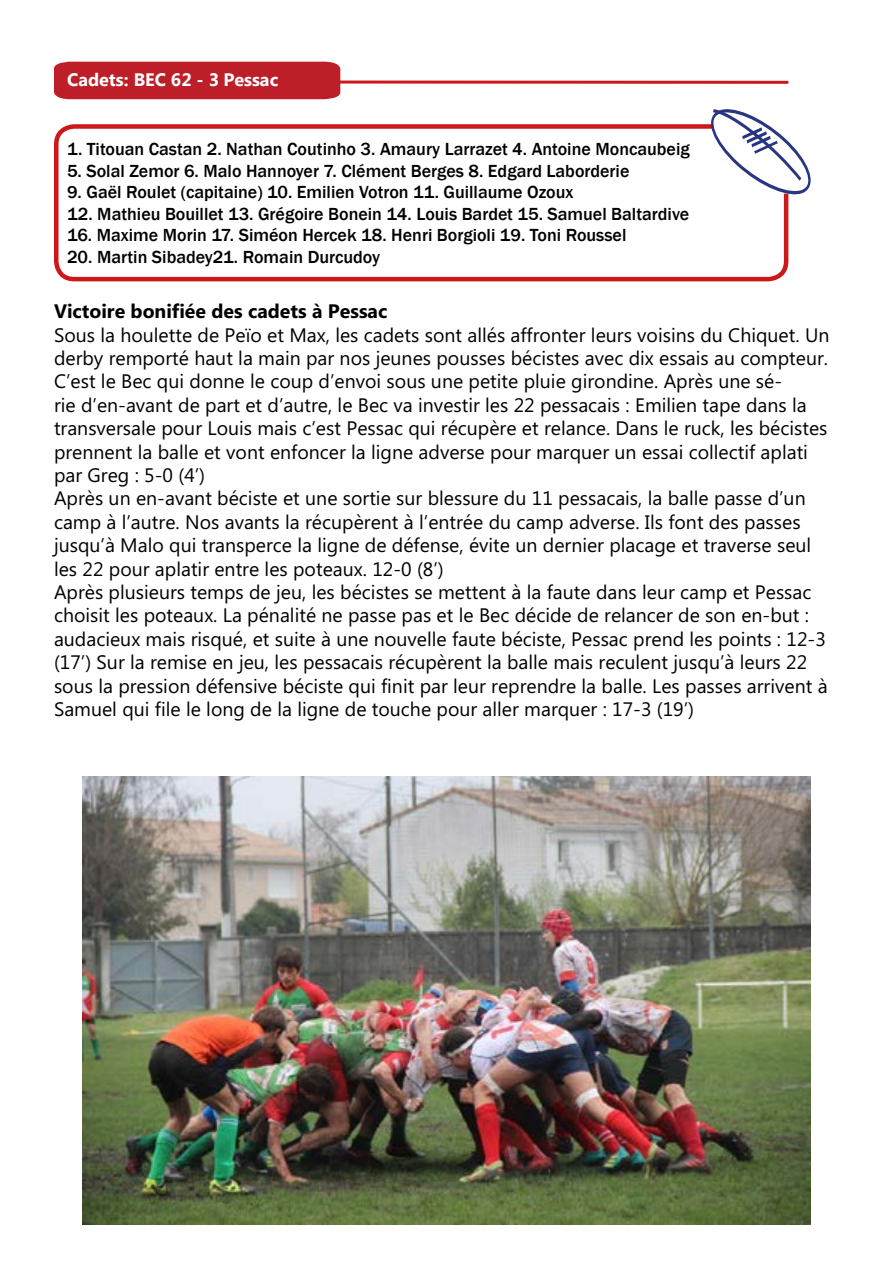
<style>
.page{position:relative;width:893px;height:1263px;background:#fff}
.page>*{position:absolute;margin:0;border:0;box-sizing:border-box;transform-origin:0 0}
.t1{font:19.5px/23.4px "Microsoft Phags Pa";color:#000}
.t2{font:700 19.5px "Microsoft Phags Pa";color:#000}
.t3{font:500 18px "Franklin Gothic";color:#000}
.t4{font:700 18px "Microsoft Tai Le";color:#fff}
</style>
<div class="page">
<svg style="left:340px;top:80px;width:360px;height:4px"></svg>
<div style="left:54px;top:62px;width:286px;height:37px;background:#be1e28"></div>
<svg style="left:54px;top:124px;width:735px;height:158px"></svg>
<svg style="left:700px;top:80px;width:111px;height:160px"></svg>
<img style="left:82px;top:777px;width:729px;height:448px">
<p class="t4" style="left:67px;top:69px;width:213px">Cadets: BEC 62 - 3 Pessac</p>
<p class="t3" style="left:67px;top:138px;width:624px">1. Titouan Castan 2. Nathan Coutinho 3. Amaury Larrazet 4. Antoine Moncaubeig</p>
<p class="t3" style="left:67px;top:160px;width:564px">5. Solal Zemor 6. Malo Hannoyer 7. Clément Berges 8. Edgard Laborderie</p>
<p class="t3" style="left:67px;top:181px;width:508px">9. Gaël Roulet (capitaine) 10. Emilien Votron 11. Guillaume Ozoux</p>
<p class="t3" style="left:67px;top:203px;width:624px">12. Mathieu Bouillet 13. Grégoire Bonein 14. Louis Bardet 15. Samuel Baltardive</p>
<p class="t3" style="left:67px;top:224px;width:561px">16. Maxime Morin 17. Siméon Hercek 18. Henri Borgioli 19. Toni Roussel</p>
<p class="t3" style="left:67px;top:246px;width:314px">20. Martin Sibadey21. Romain Durcudoy</p>
<p class="t2" style="left:54px;top:297px;width:335px">Victoire bonifiée des cadets à Pessac</p>
<p class="t1" style="left:54px;top:322px;width:777px">Sous la houlette de Peïo et Max, les cadets sont allés affronter leurs voisins du Chiquet. Un derby remporté haut la main par nos jeunes pousses bécistes avec dix essais au compteur.<br>C’est le Bec qui donne le coup d’envoi sous une petite pluie girondine. Après une sé-<br>rie d’en-avant de part et d’autre, le Bec va investir les 22 pessacais : Emilien tape dans la transversale pour Louis mais c’est Pessac qui récupère et relance. Dans le ruck, les bécistes prennent la balle et vont enfoncer la ligne adverse pour marquer un essai collectif aplati par Greg : 5-0 (4’)<br>Après un en-avant béciste et une sortie sur blessure du 11 pessacais, la balle passe d’un camp à l’autre. Nos avants la récupèrent à l’entrée du camp adverse. Ils font des passes jusqu’à Malo qui transperce la ligne de défense, évite un dernier placage et traverse seul les 22 pour aplatir entre les poteaux. 12-0 (8’)<br>Après plusieurs temps de jeu, les bécistes se mettent à la faute dans leur camp et Pessac choisit les poteaux. La pénalité ne passe pas et le Bec décide de relancer de son en-but : audacieux mais risqué, et suite à une nouvelle faute béciste, Pessac prend les points : 12-3 (17’) Sur la remise en jeu, les pessacais récupèrent la balle mais reculent jusqu’à leurs 22 sous la pression défensive béciste qui finit par leur reprendre la balle. Les passes arrivent à Samuel qui file le long de la ligne de touche pour aller marquer : 17-3 (19’)</p>
</div>
